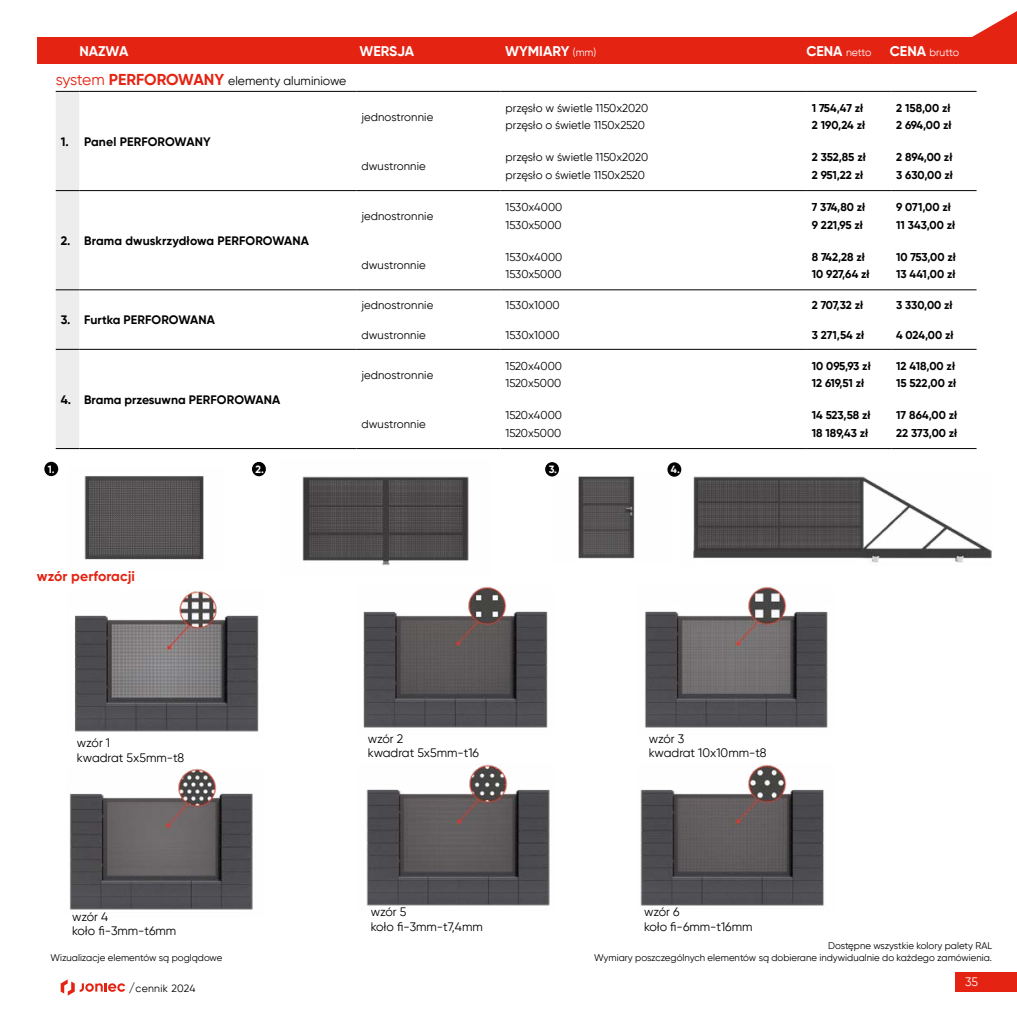
<style>
.page{position:relative;width:1017px;height:1017px;background:#fff}
.page>*{position:absolute;margin:0;border:0;box-sizing:border-box;transform-origin:0 0}
.t1{font:700 14px "Gilroy";color:#fff}
.t2{font:700 14px "Gilroy";letter-spacing:.01em;color:#e42313}
.t3{font:12.25px/14.7px "Gilroy";color:#000}
.t4{font:700 12.25px "Gilroy";letter-spacing:.01em;color:#000}
.t5{font:12.25px "Gilroy";color:#fff}
.t6{font:11.38px/17.5px "Gilroy";color:#000}
.t7{font:700 11.38px/17.5px "Gilroy";color:#000}
.t8{font:10.5px "Gilroy";letter-spacing:-.015em;color:#fff}
.t9{font:10.5px "Gilroy";letter-spacing:.025em;color:#000}
.t10{font:700 10.5px "Gilroy";color:#fff}
.t11{font:9.62px "Gilroy";color:#000}
.s1{font-weight:400;font-size:10.5px}
.s2{font-weight:700;font-size:14px}
.s3{font-size:15.75px;color:#e42313}
.s4{font-weight:700;font-size:15.75px;color:#e42313}
.s5{font-size:12.25px}
</style>
<div class="page">
<svg style="left:61px;top:979px;width:64px;height:17px"></svg>
<div style="left:955px;top:972px;width:62px;height:20px;background:#e42313"></div>
<div style="left:667px;top:462px;width:14px;height:15px;background:#000;border-radius:50%"></div>
<div style="left:545px;top:462px;width:14px;height:14px;background:#000;border-radius:50%"></div>
<div style="left:252px;top:462px;width:14px;height:14px;background:#000;border-radius:50%"></div>
<div style="left:44px;top:462px;width:14px;height:14px;background:#000;border-radius:50%"></div>
<div style="left:37px;top:37px;width:980px;height:27px;background:#e42313"></div>
<svg style="left:972px;top:11px;width:45px;height:26px"></svg>
<img style="left:693px;top:476px;width:299px;height:88px">
<img style="left:553px;top:471px;width:118px;height:88px">
<img style="left:302px;top:476px;width:167px;height:90px">
<img style="left:84px;top:475px;width:120px;height:85px">
<img style="left:74px;top:591px;width:185px;height:141px">
<img style="left:69px;top:768px;width:184px;height:142px">
<img style="left:363px;top:586px;width:185px;height:142px">
<img style="left:366px;top:764px;width:184px;height:142px">
<img style="left:645px;top:586px;width:183px;height:142px">
<img style="left:640px;top:764px;width:184px;height:142px">
<hr style="left:79px;top:289px;width:277px;height:1px;background:#000">
<hr style="left:356px;top:289px;width:145px;height:1px;background:#000">
<hr style="left:501px;top:289px;width:306px;height:1px;background:#000">
<hr style="left:807px;top:289px;width:84px;height:1px;background:#000">
<hr style="left:891px;top:289px;width:85px;height:1px;background:#000">
<hr style="left:79px;top:349px;width:277px;height:1px;background:#000">
<hr style="left:356px;top:349px;width:145px;height:1px;background:#000">
<hr style="left:501px;top:349px;width:306px;height:1px;background:#000">
<hr style="left:807px;top:349px;width:84px;height:1px;background:#000">
<hr style="left:891px;top:349px;width:85px;height:1px;background:#000">
<hr style="left:79px;top:448px;width:277px;height:1px;background:#000">
<hr style="left:356px;top:448px;width:145px;height:1px;background:#000">
<hr style="left:501px;top:448px;width:306px;height:1px;background:#000">
<hr style="left:807px;top:448px;width:84px;height:1px;background:#000">
<hr style="left:891px;top:448px;width:85px;height:1px;background:#000">
<hr style="left:79px;top:91px;width:277px;height:1px;background:#000">
<hr style="left:356px;top:91px;width:145px;height:1px;background:#000">
<hr style="left:501px;top:91px;width:306px;height:1px;background:#000">
<hr style="left:807px;top:91px;width:84px;height:1px;background:#000">
<hr style="left:891px;top:91px;width:85px;height:1px;background:#000">
<div style="left:56px;top:91px;width:23px;height:358px;background:#ededed"></div>
<hr style="left:79px;top:190px;width:277px;height:1px;background:#000">
<hr style="left:356px;top:190px;width:145px;height:1px;background:#000">
<hr style="left:501px;top:190px;width:306px;height:1px;background:#000">
<hr style="left:807px;top:190px;width:84px;height:1px;background:#000">
<hr style="left:891px;top:190px;width:85px;height:1px;background:#000">
<p class="t1" style="left:79px;top:42px;width:51px">NAZWA</p>
<p class="t1" style="left:359px;top:42px;width:56px">WERSJA</p>
<p class="t1" style="left:505px;top:42px;width:93px">WYMIARY <span class="s1">(mm)</span></p>
<p class="t8" style="left:806px;top:46px;width:67px"><span class="s2">CENA</span> netto</p>
<p class="t8" style="left:890px;top:46px;width:71px"><span class="s2">CENA</span> brutto</p>
<p class="t3" style="left:56px;top:73px;width:292px"><span class="s3">system</span> <span class="s4">PERFOROWANY</span> elementy aluminiowe</p>
<p class="t4" style="left:61px;top:134px;width:152px">1. Panel PERFOROWANY</p>
<p class="t4" style="left:61px;top:233px;width:250px">2. Brama dwuskrzydłowa PERFOROWANA</p>
<p class="t4" style="left:61px;top:312px;width:156px">3. Furtka PERFOROWANA</p>
<p class="t4" style="left:61px;top:392px;width:221px">4. Brama przesuwna PERFOROWANA</p>
<p class="t6" style="left:361px;top:108px;width:73px">jednostronnie</p>
<p class="t6" style="left:506px;top:99px;width:144px">przęsło w świetle 1150x2020 przęsło o świetle 1150x2520</p>
<p class="t7" style="left:812px;top:99px;width:55px">1 754,47 zł<br>2 190,24 zł</p>
<p class="t7" style="left:896px;top:99px;width:57px">2 158,00 zł<br>2 694,00 zł</p>
<p class="t6" style="left:361px;top:157px;width:66px">dwustronnie</p>
<p class="t6" style="left:506px;top:149px;width:144px">przęsło w świetle 1150x2020 przęsło o świetle 1150x2520</p>
<p class="t7" style="left:812px;top:149px;width:55px">2 352,85 zł<br>2 951,22 zł</p>
<p class="t7" style="left:896px;top:149px;width:58px">2 894,00 zł<br>3 630,00 zł</p>
<p class="t6" style="left:361px;top:207px;width:73px">jednostronnie</p>
<p class="t6" style="left:506px;top:198px;width:58px">1530x4000<br>1530x5000</p>
<p class="t7" style="left:812px;top:198px;width:55px">7 374,80 zł<br>9 221,95 zł</p>
<p class="t7" style="left:896px;top:198px;width:61px">9 071,00 zł<br>11 343,00 zł</p>
<p class="t6" style="left:361px;top:257px;width:66px">dwustronnie</p>
<p class="t6" style="left:506px;top:248px;width:58px">1530x4000<br>1530x5000</p>
<p class="t7" style="left:812px;top:248px;width:59px">8 742,28 zł<br>10 927,64 zł</p>
<p class="t7" style="left:896px;top:248px;width:61px">10 753,00 zł<br>13 441,00 zł</p>
<p class="t6" style="left:361px;top:296px;width:73px">jednostronnie</p>
<p class="t6" style="left:506px;top:296px;width:56px">1530x1000</p>
<p class="t7" style="left:812px;top:296px;width:53px">2 707,32 zł</p>
<p class="t7" style="left:896px;top:296px;width:58px">3 330,00 zł</p>
<p class="t6" style="left:361px;top:326px;width:66px">dwustronnie</p>
<p class="t6" style="left:506px;top:326px;width:56px">1530x1000</p>
<p class="t7" style="left:812px;top:326px;width:54px">3 271,54 zł</p>
<p class="t7" style="left:896px;top:326px;width:59px">4 024,00 zł</p>
<p class="t6" style="left:361px;top:366px;width:73px">jednostronnie</p>
<p class="t6" style="left:506px;top:357px;width:58px">1520x4000<br>1520x5000</p>
<p class="t7" style="left:812px;top:357px;width:60px">10 095,93 zł<br>12 619,51 zł</p>
<p class="t7" style="left:896px;top:357px;width:61px">12 418,00 zł<br>15 522,00 zł</p>
<p class="t6" style="left:361px;top:415px;width:66px">dwustronnie</p>
<p class="t6" style="left:506px;top:407px;width:58px">1520x4000<br>1520x5000</p>
<p class="t7" style="left:812px;top:407px;width:60px">14 523,58 zł<br>18 189,43 zł</p>
<p class="t7" style="left:896px;top:407px;width:63px">17 864,00 zł<br>22 373,00 zł</p>
<p class="t10" style="left:48px;top:462px;width:8px">1.</p>
<p class="t10" style="left:256px;top:462px;width:10px">2.</p>
<p class="t10" style="left:549px;top:463px;width:10px">3.</p>
<p class="t10" style="left:671px;top:463px;width:10px">4.</p>
<p class="t2" style="left:37px;top:567px;width:100px">wzór perforacji</p>
<p class="t3" style="left:77px;top:735px;width:109px">wzór 1<br>kwadrat 5x5mm-t8</p>
<p class="t3" style="left:72px;top:909px;width:106px">wzór 4<br>koło fi-3mm-t6mm</p>
<p class="t3" style="left:368px;top:731px;width:113px">wzór 2<br>kwadrat 5x5mm-t16</p>
<p class="t3" style="left:371px;top:904px;width:114px">wzór 5<br>koło fi-3mm-t7,4mm</p>
<p class="t3" style="left:649px;top:731px;width:119px">wzór 3<br>kwadrat 10x10mm-t8</p>
<p class="t3" style="left:644px;top:904px;width:110px">wzór 6<br>koło fi-6mm-t16mm</p>
<p class="t11" style="left:828px;top:940px;width:166px">Dostępne wszystkie kolory palety RAL</p>
<p class="t11" style="left:51px;top:952px;width:173px">Wizualizacje elementów są poglądowe</p>
<p class="t11" style="left:594px;top:951px;width:399px">Wymiary poszczególnych elementów są dobierane indywidualnie do każdego zamówienia.</p>
<p class="t9" style="left:129px;top:982px;width:68px"><span class="s5">/</span>cennik 2024</p>
<p class="t5" style="left:965px;top:975px;width:14px">35</p>
</div>
